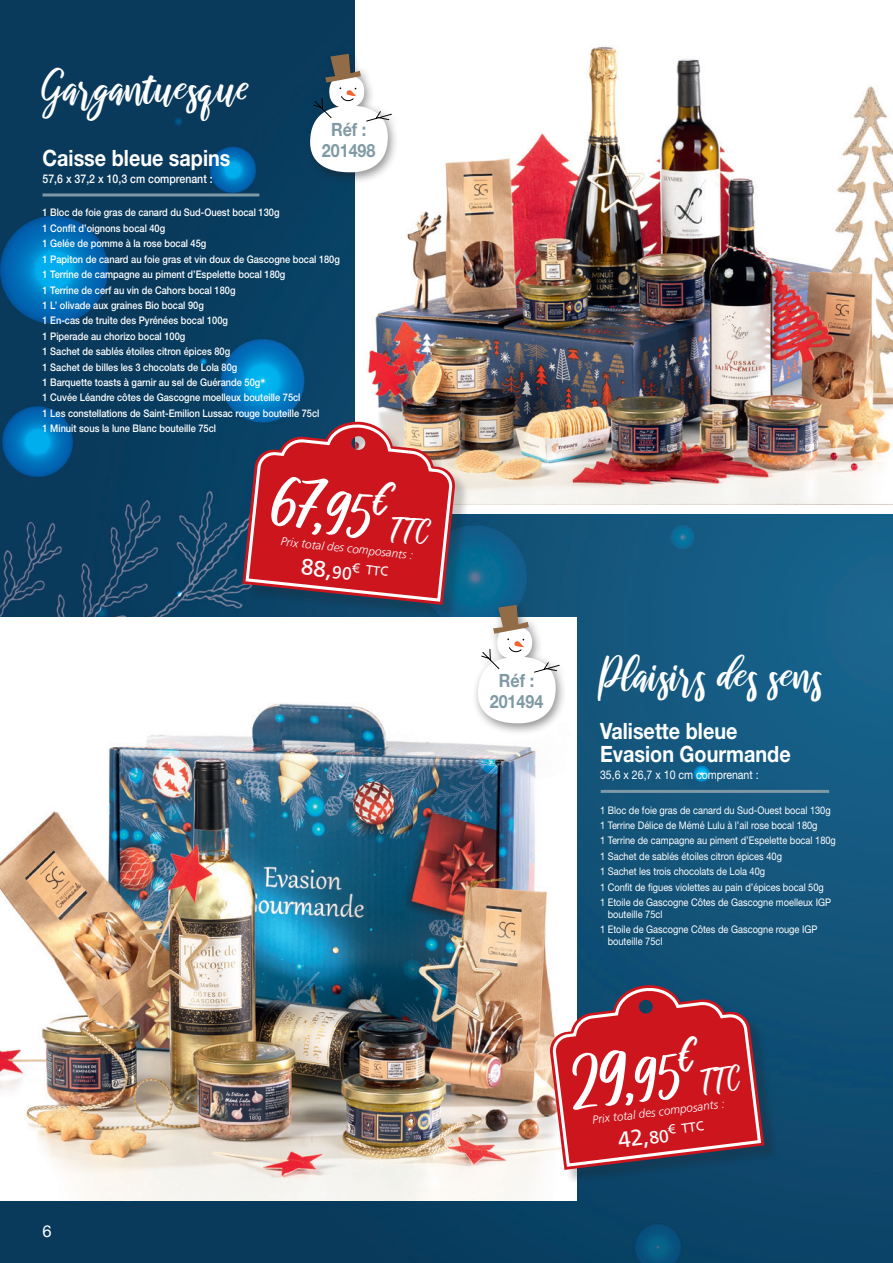
<style>
.page{position:relative;width:893px;height:1263px;background:#fff}
.page>*{position:absolute;margin:0;border:0;box-sizing:border-box;transform-origin:0 0}
.t1{font:71.25px "raustila";color:#fff}
.t2{font:45px "raustila";letter-spacing:.02em;color:#fff}
.t3{font:700 22.5px "Helvetica Neue LT Std";color:#fff;scale:.88 1}
.t4{font:700 18.3px "Helvetica Neue LT Std";color:#7f99a5;scale:.88 1}
.t5{font:16.5px "Helvetica Neue LT Std";color:#fff}
.t6{font:13.05px "Frutiger LT Std";color:#fff}
.t7{font:500 12px "Helvetica Neue LT Std";color:#fff;scale:.88 1}
.t8{font:12px "Helvetica Neue LT Std";color:#fff;scale:.88 1}
.t9{font:italic 300 11.7px "Frutiger LT Std";color:#fff}
.t10{font:500 10.5px "Helvetica Neue LT Std";color:#fff;scale:.88 1}
.t11{font:10.5px/12px "Helvetica Neue LT Std";color:#fff;scale:.88 1}
.s1{font-size:58.05px}
.s2{font-size:22.5px}
.s3{font-size:17.7px}
.s4{font-size:58.2px}
</style>
<div class="page">
<img style="left:0;top:0;width:893px;height:1263px">
<img style="left:0;top:618px;width:576px;height:582px">
<hr style="left:601px;top:790px;width:228px;height:3px;background:#7f99a5">
<div style="left:472px;top:600px;width:97px;height:136px;background:#231f20;opacity:.5"></div>
<svg style="left:478px;top:605px;width:82px;height:122px"></svg>
<img style="left:356px;top:0;width:537px;height:504px">
<hr style="left:43px;top:193px;width:216px;height:3px;background:#7f99a5">
<div style="left:304px;top:49px;width:98px;height:136px;background:#231f20;opacity:.5"></div>
<svg style="left:310px;top:54px;width:82px;height:122px"></svg>
<div style="left:552px;top:987px;width:227px;height:198px;background:#231f20;opacity:.25"></div>
<div style="left:244px;top:424px;width:226px;height:196px;background:#231f20;opacity:.25"></div>
<svg style="left:549px;top:983px;width:215px;height:187px"></svg>
<svg style="left:242px;top:420px;width:214px;height:185px"></svg>
<p class="t2" style="left:43px;top:63px;width:209px">Gargantuesque</p>
<p class="t4" style="left:331px;top:118px;width:41px">Réf :</p>
<p class="t4" style="left:322px;top:139px;width:63px">201498</p>
<p class="t3" style="left:43px;top:144px;width:215px">Caisse bleue sapins</p>
<p class="t7" style="left:43px;top:172px;width:195px">57,6 x 37,2 x 10,3 cm comprenant :</p>
<p class="t10" style="left:43px;top:206px;width:271px">1 Bloc de foie gras de canard du Sud-Ouest bocal 130g</p>
<p class="t10" style="left:43px;top:222px;width:141px">1 Confit d’oignons bocal 40g</p>
<p class="t10" style="left:43px;top:237px;width:188px">1 Gelée de pomme à la rose bocal 45g</p>
<p class="t10" style="left:43px;top:253px;width:339px">1 Papiton de canard au foie gras et vin doux de Gascogne bocal 180g</p>
<p class="t10" style="left:43px;top:268px;width:278px">1 Terrine de campagne au piment d’Espelette bocal 180g</p>
<p class="t10" style="left:43px;top:283px;width:221px">1 Terrine de cerf au vin de Cahors bocal 180g</p>
<p class="t10" style="left:43px;top:299px;width:185px">1 L’ olivade aux graines Bio bocal 90g</p>
<p class="t10" style="left:43px;top:314px;width:212px">1 En-cas de truite des Pyrénées bocal 100g</p>
<p class="t10" style="left:43px;top:330px;width:164px">1 Piperade au chorizo bocal 100g</p>
<p class="t10" style="left:43px;top:345px;width:215px">1 Sachet de sablés étoiles citron épices 80g</p>
<p class="t10" style="left:43px;top:360px;width:223px">1 Sachet de billes les 3 chocolats de Lola 80g</p>
<p class="t10" style="left:43px;top:376px;width:249px">1 Barquette toasts à garnir au sel de Guérande 50g</p>
<p class="t10" style="left:43px;top:391px;width:295px">1 Cuvée Léandre côtes de Gascogne moelleux bouteille 75cl</p>
<p class="t10" style="left:43px;top:407px;width:316px">1 Les constellations de Saint-Emilion Lussac rouge bouteille 75cl</p>
<p class="t10" style="left:43px;top:422px;width:199px">1 Minuit sous la lune Blanc bouteille 75cl</p>
<p class="t1" style="left:277px;top:463px;width:123px;rotate:6deg">67,<span class="s1">95</span><sup>€</sup></p>
<p class="t9" style="left:282px;top:535px;width:135px;rotate:6deg">Prix total des composants :</p>
<p class="t6" style="left:303px;top:555px;width:88px;rotate:6deg"><span class="s2">88,</span><span class="s3">90</span>€ TTC</p>
<p class="t5" style="left:43px;top:1221px;width:11px">6</p>
<p class="t4" style="left:499px;top:669px;width:41px">Réf :</p>
<p class="t4" style="left:490px;top:690px;width:63px">201494</p>
<p class="t2" style="left:599px;top:650px;width:226px">Plaisirs des sens</p>
<p class="t3" style="left:600px;top:717px;width:158px">Valisette bleue</p>
<p class="t3" style="left:600px;top:740px;width:218px">Evasion Gourmande</p>
<p class="t8" style="left:600px;top:768px;width:182px">35,6 x 26,7 x 10 cm comprenant :</p>
<p class="t11" style="left:600px;top:804px;width:264px">1 Bloc de foie gras de canard du Sud-Ouest bocal 130g</p>
<p class="t11" style="left:600px;top:819px;width:249px">1 Terrine Délice de Mémé Lulu à l’ail rose bocal 180g</p>
<p class="t11" style="left:600px;top:834px;width:270px">1 Terrine de campagne au piment d’Espelette bocal 180g</p>
<p class="t11" style="left:600px;top:850px;width:208px">1 Sachet de sablés étoiles citron épices 40g</p>
<p class="t11" style="left:600px;top:865px;width:189px">1 Sachet les trois chocolats de Lola 40g</p>
<p class="t11" style="left:600px;top:881px;width:256px">1 Confit de figues violettes au pain d’épices bocal 50g</p>
<p class="t11" style="left:608px;top:896px;width:255px;text-indent:-8px">1 Etoile de Gascogne Côtes de Gascogne moelleux IGP bouteille 75cl</p>
<p class="t11" style="left:608px;top:923px;width:240px;text-indent:-8px">1 Etoile de Gascogne Côtes de Gascogne rouge IGP bouteille 75cl</p>
<p class="t1" style="left:566px;top:1045px;width:132px;rotate:-7deg">29,<span class="s4">95</span><sup>€</sup></p>
<p class="t9" style="left:592px;top:1113px;width:135px;rotate:-7deg">Prix total des composants :</p>
<p class="t6" style="left:617px;top:1128px;width:88px;rotate:-7deg"><span class="s2">42,</span><span class="s3">80</span>€ TTC</p>
</div>
